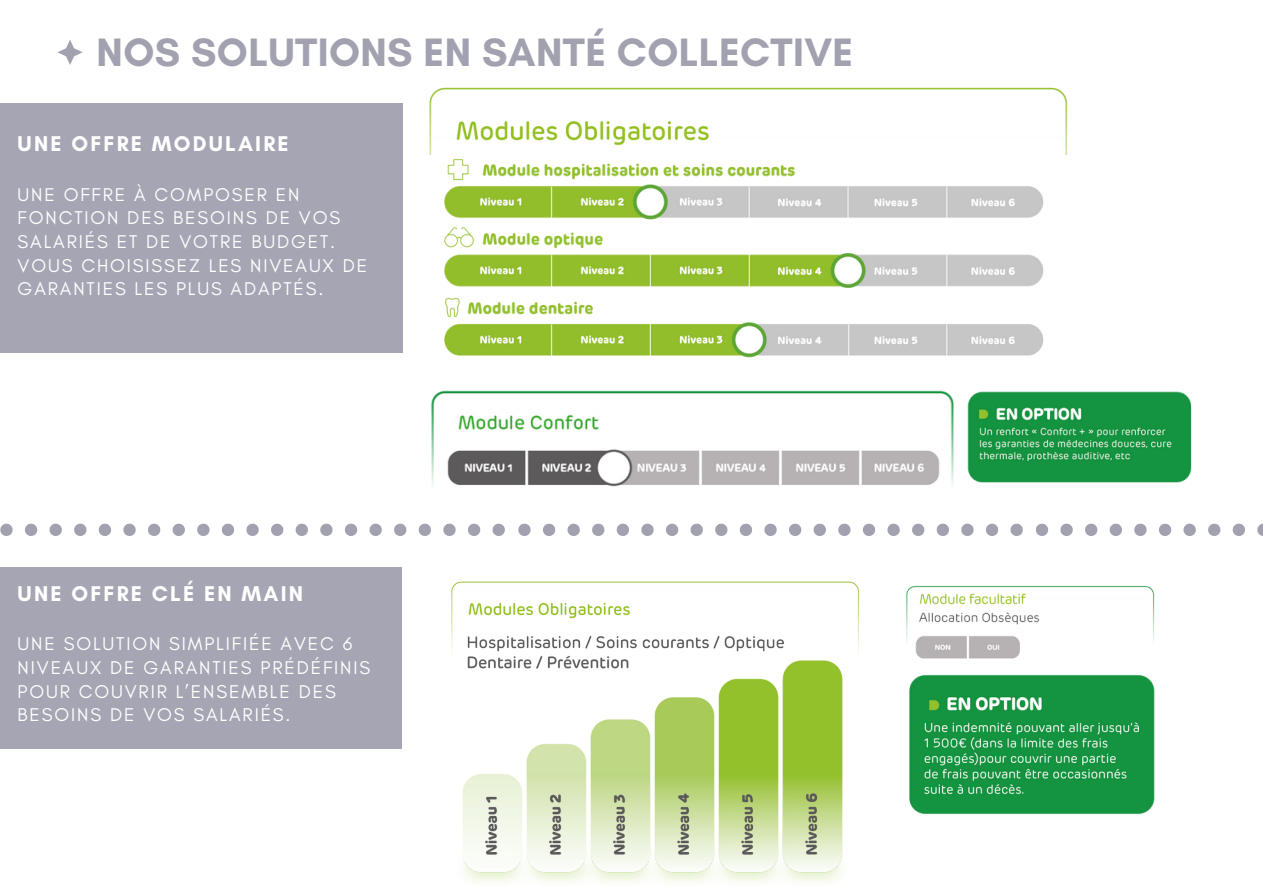
<style>
.page{position:relative;width:1263px;height:894px;background:#fff}
.page>*{position:absolute;margin:0;border:0;box-sizing:border-box;transform-origin:0 0}
.t1{font:700 40.35px "Glacial Indifference";letter-spacing:.01em;color:#a1a1b0}
.t2{font:700 21.75px "Glacial Indifference";letter-spacing:.1em;color:#fff}
.t3{font:18.75px/23.7px "Glacial Indifference";letter-spacing:.1em;color:#fff}
</style>
<div class="page">
<div style="left:0;top:102px;width:403px;height:250px;background:#a1a1b0"></div>
<svg style="left:57px;top:40px;width:26px;height:25px"></svg>
<img style="left:429px;top:154px;width:639px;height:204px">
<div style="left:0;top:566px;width:402px;height:182px;background:#a1a1b0"></div>
<svg style="left:0;top:523px;width:13px;height:13px"></svg>
<svg style="left:25px;top:523px;width:12px;height:13px"></svg>
<svg style="left:50px;top:523px;width:12px;height:13px"></svg>
<svg style="left:74px;top:523px;width:12px;height:13px"></svg>
<svg style="left:99px;top:523px;width:12px;height:13px"></svg>
<svg style="left:123px;top:523px;width:13px;height:13px"></svg>
<svg style="left:148px;top:523px;width:12px;height:13px"></svg>
<svg style="left:173px;top:523px;width:12px;height:13px"></svg>
<svg style="left:197px;top:523px;width:12px;height:13px"></svg>
<svg style="left:222px;top:523px;width:12px;height:13px"></svg>
<svg style="left:246px;top:523px;width:13px;height:13px"></svg>
<svg style="left:271px;top:523px;width:12px;height:13px"></svg>
<svg style="left:296px;top:523px;width:12px;height:13px"></svg>
<svg style="left:320px;top:523px;width:13px;height:13px"></svg>
<svg style="left:345px;top:523px;width:12px;height:13px"></svg>
<svg style="left:369px;top:523px;width:13px;height:13px"></svg>
<svg style="left:394px;top:523px;width:12px;height:13px"></svg>
<svg style="left:419px;top:523px;width:12px;height:13px"></svg>
<svg style="left:443px;top:523px;width:13px;height:13px"></svg>
<svg style="left:468px;top:523px;width:12px;height:13px"></svg>
<svg style="left:493px;top:523px;width:12px;height:13px"></svg>
<svg style="left:518px;top:523px;width:13px;height:13px"></svg>
<svg style="left:543px;top:523px;width:12px;height:13px"></svg>
<svg style="left:567px;top:523px;width:13px;height:13px"></svg>
<svg style="left:592px;top:523px;width:12px;height:13px"></svg>
<svg style="left:617px;top:523px;width:12px;height:13px"></svg>
<svg style="left:641px;top:523px;width:13px;height:13px"></svg>
<svg style="left:666px;top:523px;width:12px;height:13px"></svg>
<svg style="left:691px;top:523px;width:12px;height:13px"></svg>
<svg style="left:715px;top:523px;width:12px;height:13px"></svg>
<svg style="left:740px;top:523px;width:12px;height:13px"></svg>
<svg style="left:764px;top:523px;width:13px;height:13px"></svg>
<svg style="left:789px;top:523px;width:12px;height:13px"></svg>
<svg style="left:814px;top:523px;width:12px;height:13px"></svg>
<svg style="left:838px;top:523px;width:12px;height:13px"></svg>
<svg style="left:863px;top:523px;width:12px;height:13px"></svg>
<svg style="left:887px;top:523px;width:13px;height:13px"></svg>
<svg style="left:912px;top:523px;width:12px;height:13px"></svg>
<svg style="left:937px;top:523px;width:12px;height:13px"></svg>
<svg style="left:961px;top:523px;width:13px;height:13px"></svg>
<svg style="left:986px;top:523px;width:12px;height:13px"></svg>
<svg style="left:1010px;top:523px;width:13px;height:13px"></svg>
<svg style="left:1036px;top:523px;width:12px;height:13px"></svg>
<svg style="left:1060px;top:523px;width:13px;height:13px"></svg>
<svg style="left:1085px;top:523px;width:12px;height:13px"></svg>
<svg style="left:1110px;top:523px;width:12px;height:13px"></svg>
<svg style="left:1134px;top:523px;width:12px;height:13px"></svg>
<svg style="left:1159px;top:523px;width:12px;height:13px"></svg>
<svg style="left:1183px;top:523px;width:13px;height:13px"></svg>
<svg style="left:1208px;top:523px;width:12px;height:13px"></svg>
<svg style="left:1233px;top:523px;width:12px;height:13px"></svg>
<svg style="left:1257px;top:523px;width:6px;height:13px"></svg>
<img style="left:451px;top:581px;width:409px;height:301px">
<img style="left:906px;top:585px;width:249px;height:229px">
<img style="left:431px;top:390px;width:517px;height:97px">
<img style="left:948px;top:391px;width:244px;height:94px">
<img style="left:429px;top:87px;width:639px;height:67px">
<p class="t1" style="left:97px;top:27px;width:758px">NOS SOLUTIONS EN SANTÉ COLLECTIVE</p>
<p class="t2" style="left:18px;top:130px;width:273px">UNE OFFRE MODULAIRE</p>
<p class="t3" style="left:18px;top:182px;width:351px">UNE OFFRE À COMPOSER EN<br>FONCTION DES BESOINS DE VOS<br>SALARIÉS ET DE VOTRE BUDGET.<br>VOUS CHOISISSEZ LES NIVEAUX DE<br>GARANTIES LES PLUS ADAPTÉS.</p>
<p class="t2" style="left:18px;top:580px;width:287px">UNE OFFRE CLÉ EN MAIN</p>
<p class="t3" style="left:18px;top:631px;width:354px">UNE SOLUTION SIMPLIFIÉE AVEC 6<br>NIVEAUX DE GARANTIES PRÉDÉFINIS<br>POUR COUVRIR L’ENSEMBLE DES<br>BESOINS DE VOS SALARIÉS.</p>
</div>
